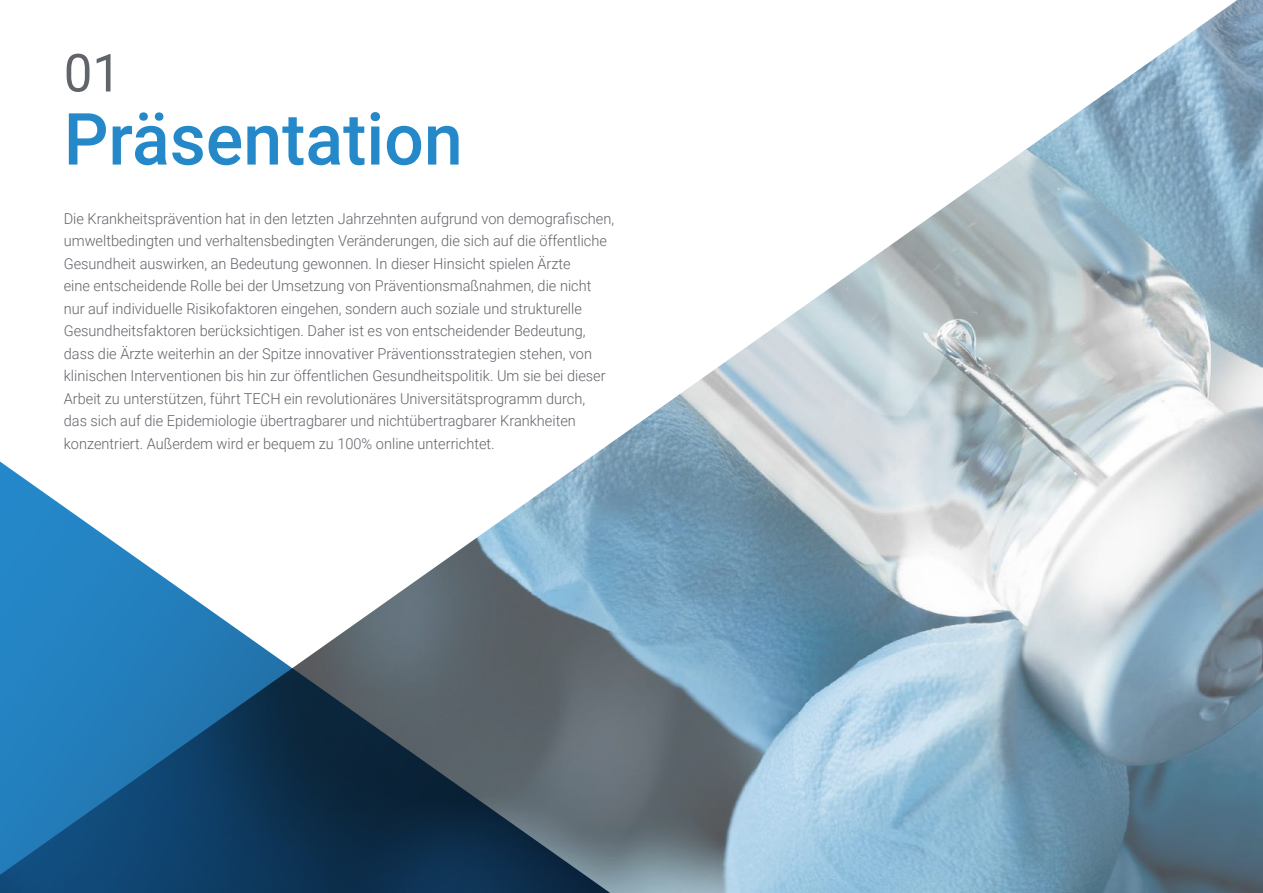
<style>
.page{position:relative;width:1263px;height:893px;background:#fff}
.page>*{position:absolute;margin:0;border:0;box-sizing:border-box;transform-origin:0 0}
.t1{font:500 72px "Roboto";color:#2488c9}
.t2{font:52.5px "Roboto";color:#61646a}
.t3{font:300 15px/22.5px "Roboto";color:#61646a}
</style>
<div class="page">
<img style="left:607px;top:0;width:656px;height:893px">
<svg style="left:0;top:446px;width:640px;height:447px"></svg>
<h2 class="t2" style="left:64px;top:36px;width:59px">01</h2>
<h1 class="t1" style="left:64px;top:89px;width:400px">Präsentation</h1>
<p class="t3" style="left:64px;top:207px;width:552px">Die Krankheitsprävention hat in den letzten Jahrzehnten aufgrund von demografischen, umweltbedingten und verhaltensbedingten Veränderungen, die sich auf die öffentliche Gesundheit auswirken, an Bedeutung gewonnen. In dieser Hinsicht spielen Ärzte<br>eine entscheidende Rolle bei der Umsetzung von Präventionsmaßnahmen, die nicht nur auf individuelle Risikofaktoren eingehen, sondern auch soziale und strukturelle Gesundheitsfaktoren berücksichtigen. Daher ist es von entscheidender Bedeutung, dass die Ärzte weiterhin an der Spitze innovativer Präventionsstrategien stehen, von klinischen Interventionen bis hin zur öffentlichen Gesundheitspolitik. Um sie bei dieser Arbeit zu unterstützen, führt TECH ein revolutionäres Universitätsprogramm durch,<br>das sich auf die Epidemiologie übertragbarer und nichtübertragbarer Krankheiten konzentriert. Außerdem wird er bequem zu 100% online unterrichtet.</p>
</div>
